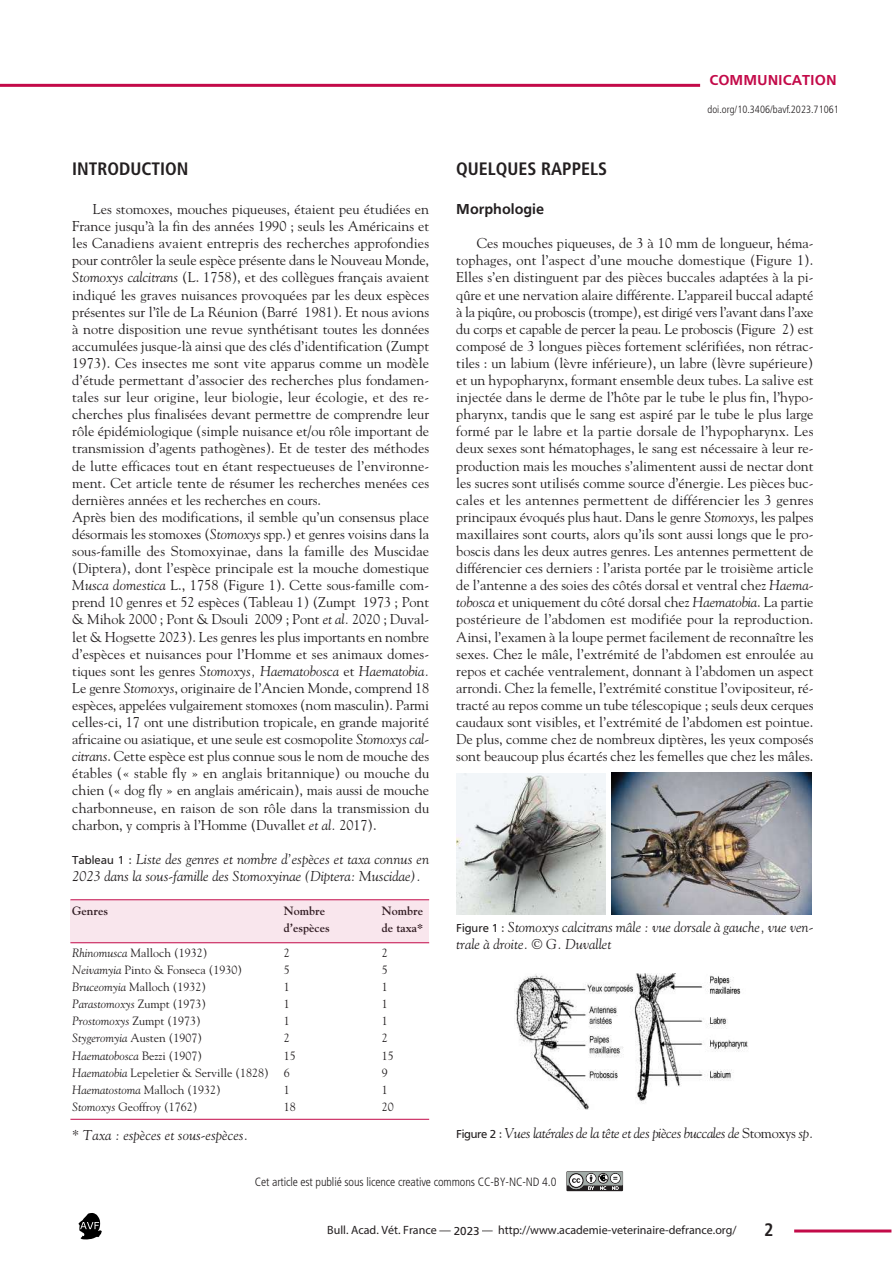
<style>
.page{position:relative;width:893px;height:1263px;background:#fff}
.page>*{position:absolute;margin:0;border:0;box-sizing:border-box;transform-origin:0 0}
.t1{font:700 condensed 18px "Frutiger";color:#231f20}
.t2{font:700 15px "Frutiger";color:#c30a49}
.t3{font:700 15px "Frutiger";color:#231f20}
.t4{font:14.25px/17.1px "Goudy";color:#231f20}
.t5{font:italic 14.25px/17.1px "Goudy";color:#231f20}
.t6{font:italic 14.25px "Goudy";letter-spacing:-.025em;color:#231f20}
.t7{font:12px "Goudy";color:#231f20}
.t8{font:300 12px "Frutiger";color:#231f20}
.t9{font:italic 12px "Goudy";color:#231f20}
.t10{font:300 condensed 12px "Frutiger";letter-spacing:-.01em;color:#231f20}
.t11{font:700 12px "Goudy";color:#231f20}
.t12{font:300 condensed 10.5px "Frutiger";color:#231f20}
.s1{font-style:italic}
.s2{font-family:"Frutiger";font-style:normal;font-size:12px}
.s3{font-style:normal}
.s4{font-weight:400}
</style>
<div class="page">
<hr style="left:0;top:84px;width:700px;height:3px;background:#c30a49">
<hr style="left:794px;top:1229px;width:97px;height:3px;background:#c30a49">
<svg style="left:78px;top:1213px;width:24px;height:26px"></svg>
<svg style="left:566px;top:1171px;width:57px;height:20px"></svg>
<div style="left:70px;top:900px;width:359px;height:43px;background:#f9e6ed"></div>
<hr style="left:70px;top:1119px;width:359px;height:1px;background:#c30a49">
<hr style="left:70px;top:942px;width:359px;height:1px;background:#c30a49">
<hr style="left:70px;top:899px;width:359px;height:1px;background:#c30a49">
<img style="left:457px;top:773px;width:148px;height:142px">
<img style="left:611px;top:772px;width:201px;height:142px">
<img style="left:515px;top:973px;width:233px;height:136px">
<p class="t2" style="left:709px;top:71px;width:129px">COMMUNICATION</p>
<p class="t12" style="left:708px;top:105px;width:133px">doi.org/10.3406/bavf.2023.71061</p>
<p class="t1" style="left:72px;top:162px;width:118px">INTRODUCTION</p>
<p class="t4" style="left:72px;top:201px;width:358px;text-indent:21px">Les stomoxes, mouches piqueuses, étaient peu étudiées en France jusqu’à la fin des années 1990 ; seuls les Américains et les Canadiens avaient entrepris des recherches approfondies pour contrôler la seule espèce présente dans le Nouveau Monde, <span class="s1">Stomoxys calcitrans</span> (L. 1758), et des collègues français avaient indiqué les graves nuisances provoquées par les deux espèces présentes sur l’île de La Réunion (Barré 1981). Et nous avions à notre disposition une revue synthétisant toutes les données accumulées jusque-là ainsi que des clés d’identification (Zumpt 1973). Ces insectes me sont vite apparus comme un modèle d’étude permettant d’associer des recherches plus fondamen&shy;tales sur leur origine, leur biologie, leur écologie, et des re&shy;cherches plus finalisées devant permettre de comprendre leur rôle épidémiologique (simple nuisance et/ou rôle important de transmission d’agents pathogènes). Et de tester des méthodes de lutte efficaces tout en étant respectueuses de l’environne&shy;ment. Cet article tente de résumer les recherches menées ces dernières années et les recherches en cours.<br>Après bien des modifications, il semble qu’un consensus place désormais les stomoxes (<span class="s1">Stomoxys</span> spp.) et genres voisins dans la sous-famille des Stomoxyinae, dans la famille des Muscidae (Diptera), dont l’espèce principale est la mouche domestique <span class="s1">Musca domestica</span> L., 1758 (Figure 1). Cette sous-famille com&shy;prend 10 genres et 52 espèces (Tableau 1) (Zumpt 1973 ; Pont &amp; Mihok 2000 ; Pont &amp; Dsouli 2009 ; Pont <span class="s1">et al.</span> 2020 ; Duval&shy;let &amp; Hogsette 2023). Les genres les plus importants en nombre d’espèces et nuisances pour l’Homme et ses animaux domes&shy;tiques sont les genres <span class="s1">Stomoxys, Haematobosca</span> et <span class="s1">Haematobia.<br></span>Le genre <span class="s1">Stomoxys</span>, originaire de l’Ancien Monde, comprend 18 espèces, appelées vulgairement stomoxes (nom masculin). Parmi celles-ci, 17 ont une distribution tropicale, en grande majorité africaine ou asiatique, et une seule est cosmopolite <span class="s1">Stomoxys cal&shy;citrans</span>. Cette espèce est plus connue sous le nom de mouche des étables (« stable fly » en anglais britannique) ou mouche du chien (« dog fly » en anglais américain), mais aussi de mouche charbonneuse, en raison de son rôle dans la transmission du charbon, y compris à l’Homme (Duvallet <span class="s1">et al.</span> 2017).</p>
<p class="t5" style="left:72px;top:850px;width:358px"><span class="s2">Tableau 1</span> <span class="s3">:</span> Liste des genres et nombre d’espèces et taxa connus en<br>2023 dans la sous-famille des Stomoxyinae (Diptera: Muscidae).</p>
<p class="t11" style="left:72px;top:904px;width:37px">Genres</p>
<p class="t11" style="left:284px;top:904px;width:43px">Nombre</p>
<p class="t11" style="left:382px;top:904px;width:43px">Nombre</p>
<p class="t11" style="left:284px;top:921px;width:47px">d’espèces</p>
<p class="t11" style="left:382px;top:921px;width:43px">de taxa*</p>
<p class="t7" style="left:72px;top:946px;width:137px"><span class="s1">Rhinomusca</span> Malloch (1932)</p>
<p class="t7" style="left:284px;top:946px;width:7px">2</p>
<p class="t7" style="left:382px;top:946px;width:7px">2</p>
<p class="t7" style="left:72px;top:963px;width:171px"><span class="s1">Neivamyia</span> Pinto &amp; Fonseca (1930)</p>
<p class="t7" style="left:284px;top:963px;width:7px">5</p>
<p class="t7" style="left:382px;top:963px;width:7px">5</p>
<p class="t7" style="left:72px;top:980px;width:135px"><span class="s1">Bruceomyia</span> Malloch (1932)</p>
<p class="t7" style="left:284px;top:980px;width:7px">1</p>
<p class="t7" style="left:382px;top:980px;width:7px">1</p>
<p class="t9" style="left:72px;top:997px;width:135px">Parastomoxys <span class="s3">Zumpt (1973)</span></p>
<p class="t7" style="left:284px;top:997px;width:7px">1</p>
<p class="t7" style="left:382px;top:997px;width:7px">1</p>
<p class="t9" style="left:72px;top:1014px;width:130px">Prostomoxys <span class="s3">Zumpt (1973)</span></p>
<p class="t7" style="left:284px;top:1014px;width:7px">1</p>
<p class="t7" style="left:382px;top:1014px;width:7px">1</p>
<p class="t7" style="left:72px;top:1031px;width:131px"><span class="s1">Stygeromyia</span> Austen (1907)</p>
<p class="t7" style="left:284px;top:1031px;width:7px">2</p>
<p class="t7" style="left:382px;top:1031px;width:7px">2</p>
<p class="t9" style="left:72px;top:1048px;width:131px">Haematobosca <span class="s3">Bezzi (1907)</span></p>
<p class="t7" style="left:284px;top:1048px;width:13px">15</p>
<p class="t7" style="left:382px;top:1048px;width:13px">15</p>
<p class="t7" style="left:72px;top:1065px;width:219px"><span class="s1">Haematobia</span> Lepeletier &amp; Serville (1828) 6</p>
<p class="t7" style="left:382px;top:1065px;width:8px">9</p>
<p class="t7" style="left:72px;top:1082px;width:150px"><span class="s1">Haematostoma</span> Malloch (1932)</p>
<p class="t7" style="left:284px;top:1082px;width:7px">1</p>
<p class="t7" style="left:382px;top:1082px;width:8px">1</p>
<p class="t7" style="left:72px;top:1100px;width:127px"><span class="s1">Stomoxys</span> Geoffroy (1762)</p>
<p class="t7" style="left:284px;top:1100px;width:13px">18</p>
<p class="t7" style="left:382px;top:1100px;width:13px">20</p>
<p class="t5" style="left:72px;top:1126px;width:178px">* Taxa : espèces et sous-espèces.</p>
<p class="t1" style="left:456px;top:162px;width:152px">QUELQUES RAPPELS</p>
<p class="t3" style="left:456px;top:200px;width:89px">Morphologie</p>
<p class="t4" style="left:456px;top:235px;width:359px;text-align:justify;text-indent:21px">Ces mouches piqueuses, de 3 à 10 mm de longueur, héma&shy;tophages, ont l’aspect d’une mouche domestique (Figure 1).<br>Elles s’en distinguent par des pièces buccales adaptées à la pi&shy;qûre et une nervation alaire différente. L’appareil buccal adapté à la piqûre, ou proboscis (trompe), est dirigé vers l’avant dans l’axe du corps et capable de percer la peau. Le proboscis (Figure 2) est composé de 3 longues pièces fortement sclérifiées, non rétrac&shy;tiles : un labium (lèvre inférieure), un labre (lèvre supérieure) et un hypopharynx, formant ensemble deux tubes. La salive est injectée dans le derme de l’hôte par le tube le plus fin, l’hypo&shy;pharynx, tandis que le sang est aspiré par le tube le plus large formé par le labre et la partie dorsale de l’hypopharynx. Les deux sexes sont hématophages, le sang est nécessaire à leur re&shy;production mais les mouches s’alimentent aussi de nectar dont les sucres sont utilisés comme source d’énergie. Les pièces buc&shy;cales et les antennes permettent de différencier les 3 genres principaux évoqués plus haut. Dans le genre <span class="s1">Stomoxys</span>, les palpes maxillaires sont courts, alors qu’ils sont aussi longs que le pro&shy;boscis dans les deux autres genres. Les antennes permettent de différencier ces derniers : l’arista portée par le troisième article de l’antenne a des soies des côtés dorsal et ventral chez <span class="s1">Haema&shy;tobosca</span> et uniquement du côté dorsal chez <span class="s1">Haematobia</span>. La partie postérieure de l’abdomen est modifiée pour la reproduction.<br>Ainsi, l’examen à la loupe permet facilement de reconnaître les sexes. Chez le mâle, l’extrémité de l’abdomen est enroulée au repos et cachée ventralement, donnant à l’abdomen un aspect arrondi. Chez la femelle, l’extrémité constitue l’ovipositeur, ré&shy;tracté au repos comme un tube télescopique ; seuls deux cerques caudaux sont visibles, et l’extrémité de l’abdomen est pointue.<br>De plus, comme chez de nombreux diptères, les yeux composés sont beaucoup plus écartés chez les femelles que chez les mâles.</p>
<p class="t5" style="left:456px;top:919px;width:359px"><span class="s2">Figure 1</span> <span class="s3">:</span> Stomoxys calcitrans mâle : vue dorsale à gauche, vue ven&shy;trale à droite. © G. Duvallet</p>
<p class="t6" style="left:456px;top:1124px;width:359px"><span class="s2">Figure 2</span> <span class="s3">:</span> Vues latérales de la tête et des pièces buccales de <span class="s3">Stomoxys</span> sp.</p>
<p class="t10" style="left:255px;top:1177px;width:303px">Cet article est publié sous licence creative commons CC-BY-NC-ND 4.0</p>
<p class="t8" style="left:327px;top:1226px;width:154px">Bull. Acad. Vét. France — <span class="s4">2023</span></p>
<p class="t8" style="left:472px;top:1226px;width:266px">2 — http://www.academie-veterinaire-defrance.org/</p>
<p class="t1" style="left:764px;top:1222px;width:11px">2</p>
</div>
